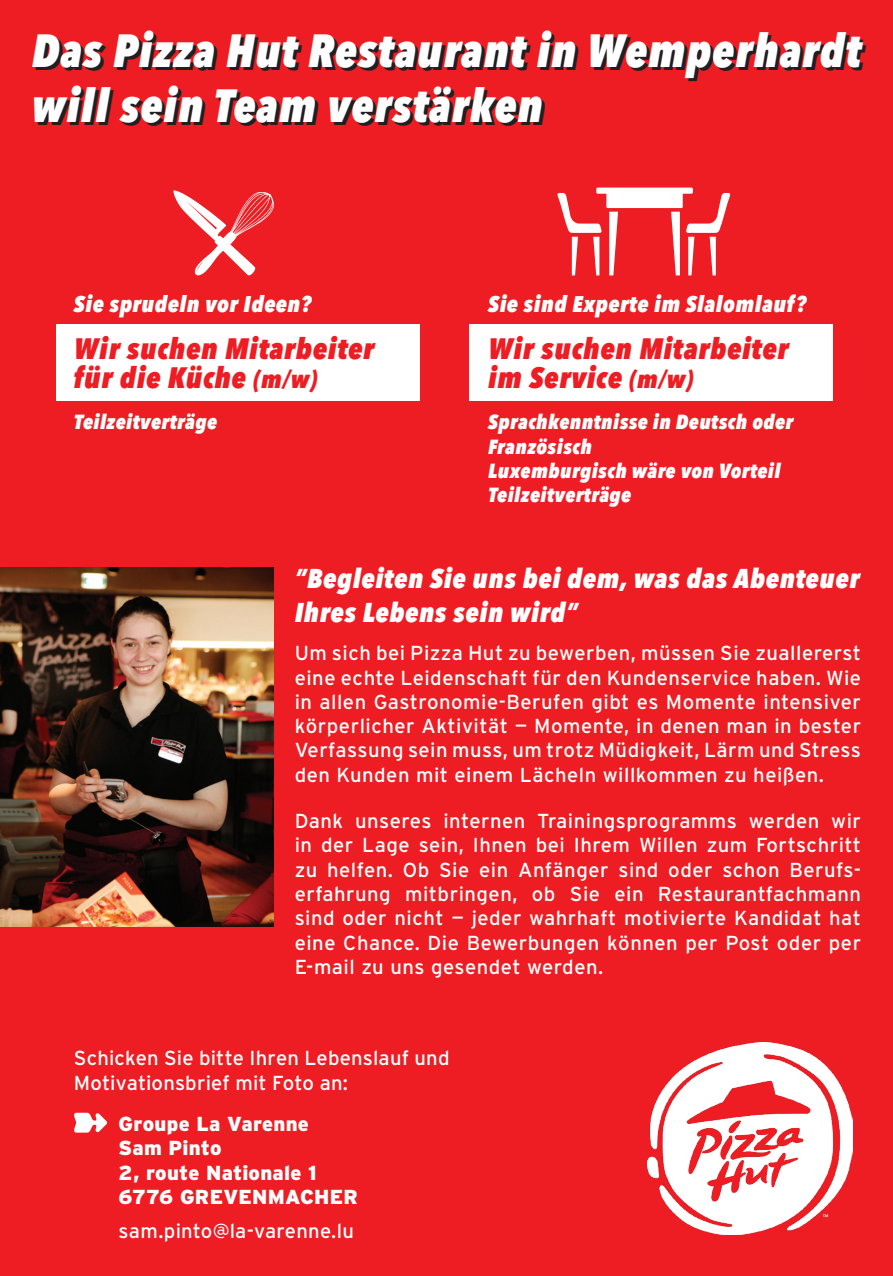
<style>
.page{position:relative;width:893px;height:1276px;background:#ee1d23}
.page>*{position:absolute;margin:0;border:0;box-sizing:border-box;transform-origin:0 0}
.t1{font:italic 800 condensed 46.12px/55.4px "Avenir Next LT Pro";letter-spacing:.025em;color:#fff}
.t2{font:italic 800 condensed 29.25px/29.2px "Avenir Next LT Pro";letter-spacing:.025em;color:#ee1d23}
.t3{font:italic 800 condensed 27px/33.8px "Avenir Next LT Pro";letter-spacing:.025em;color:#fff}
.t4{font:italic 800 condensed 22.5px "Avenir Next LT Pro";letter-spacing:.025em;color:#fff}
.t5{font:20.25px/24.3px "Interstate";letter-spacing:.015em;color:#fff;text-align:justify}
.t6{font:italic 800 condensed 20.25px/24.3px "Avenir Next LT Pro";letter-spacing:.025em;color:#fff}
.t7{font:900 20.25px/24.3px "Interstate";letter-spacing:.01em;color:#fff}
.s1{font-size:24.75px}
</style>
<div class="page">
<div style="left:56px;top:324px;width:363px;height:77px;background:#fff"></div>
<div style="left:469px;top:324px;width:363px;height:77px;background:#fff"></div>
<svg style="left:173px;top:190px;width:101px;height:86px"></svg>
<svg style="left:557px;top:188px;width:174px;height:87px"></svg>
<svg style="left:74px;top:1112px;width:33px;height:20px"></svg>
<img style="left:0;top:568px;width:274px;height:358px">
<img style="left:648px;top:1042px;width:204px;height:192px">
<h1 class="t1" style="left:32px;top:22px;width:831px">Das Pizza Hut Restaurant in Wemperhardt will sein Team verstärken</h1>
<p class="t4" style="left:74px;top:290px;width:239px">Sie sprudeln vor Ideen?</p>
<h2 class="t2" style="left:74px;top:333px;width:302px">Wir suchen Mitarbeiter für die Küche <span class="s1">(m/w)</span></h2>
<p class="t6" style="left:74px;top:410px;width:145px">Teilzeitverträge</p>
<p class="t4" style="left:488px;top:290px;width:319px">Sie sind Experte im Slalomlauf?</p>
<h2 class="t2" style="left:488px;top:333px;width:302px">Wir suchen Mitarbeiter im Service <span class="s1">(m/w)</span></h2>
<p class="t6" style="left:488px;top:410px;width:306px">Sprachkenntnisse in Deutsch oder<br>Französisch<br>Luxemburgisch wäre von Vorteil<br>Teilzeitverträge</p>
<h3 class="t3" style="left:295px;top:561px;width:566px">”Begleiten Sie uns bei dem, was das Abenteuer<br>Ihres Lebens sein wird”</h3>
<p class="t5" style="left:295px;top:641px;width:568px">Um sich bei Pizza Hut zu bewerben, müssen Sie zuallererst eine echte Leidenschaft für den Kundenservice haben. Wie in allen Gastronomie-Berufen gibt es Momente intensiver körperlicher Aktivität — Momente, in denen man in bester Verfassung sein muss, um trotz Müdigkeit, Lärm und Stress den Kunden mit einem Lächeln willkommen zu heißen.</p>
<p class="t5" style="left:295px;top:808px;width:568px">Dank unseres internen Trainingsprogramms werden wir in der Lage sein, Ihnen bei Ihrem Willen zum Fortschritt zu helfen. Ob Sie ein Anfänger sind oder schon Berufs&shy;erfahrung mitbringen, ob Sie ein Restaurantfachmann sind oder nicht — jeder wahrhaft motivierte Kandidat hat eine Chance. Die Bewerbungen können per Post oder per E-mail zu uns gesendet werden.</p>
<p class="t5" style="left:74px;top:1045px;width:377px">Schicken Sie bitte Ihren Lebenslauf und<br>Motivationsbrief mit Foto an:</p>
<p class="t7" style="left:119px;top:1111px;width:241px">Groupe La Varenne<br>Sam Pinto<br>2, route Nationale 1<br>6776 GREVENMACHER</p>
<p class="t5" style="left:119px;top:1219px;width:237px">sam.pinto@la-varenne.lu</p>
</div>
